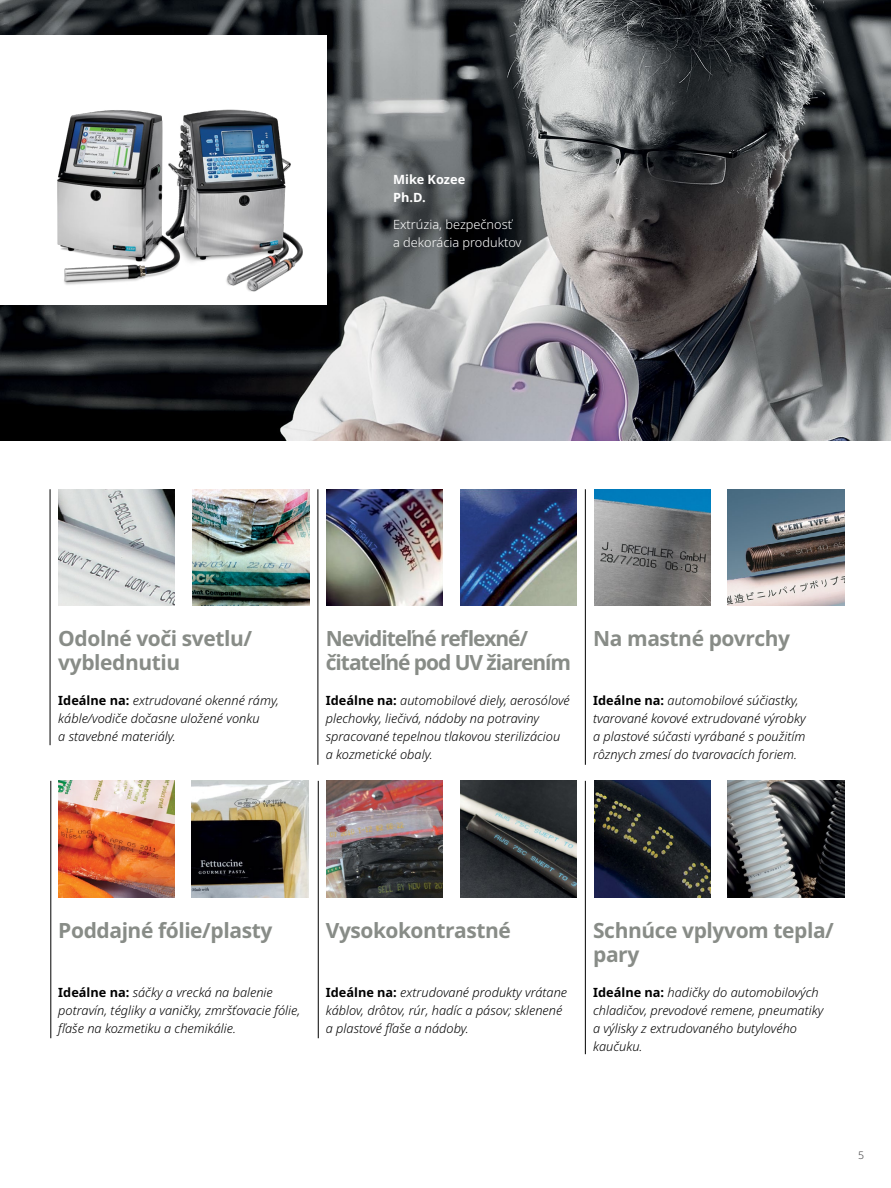
<style>
.page{position:relative;width:891px;height:1188px;background:#fff}
.page>*{position:absolute;margin:0;border:0;box-sizing:border-box;transform-origin:0 0}
.t1{font:700 21px/24px "Noto Sans";letter-spacing:-.02em;color:#888c87}
.t2{font:700 21px/24px "Noto Sans";letter-spacing:-.05em;color:#888c87}
.t3{font:italic 300 12.75px/18px "Noto Sans";color:#000}
.t4{font:300 12.75px/18px "Noto Sans";color:#fff}
.t5{font:700 12.75px/18px "Noto Sans";color:#fff}
.t6{font:300 10.5px "Noto Sans";color:#414042}
.s1{font-weight:700;font-style:normal}
</style>
<div class="page">
<img style="left:0;top:0;width:891px;height:441px">
<div style="left:0;top:36px;width:326px;height:269px;background:#fff"></div>
<img style="left:58px;top:489px;width:117px;height:117px">
<img style="left:193px;top:489px;width:116px;height:117px">
<img style="left:326px;top:489px;width:117px;height:117px">
<img style="left:460px;top:489px;width:117px;height:117px">
<img style="left:594px;top:489px;width:117px;height:117px">
<img style="left:728px;top:489px;width:117px;height:117px">
<img style="left:326px;top:781px;width:117px;height:116px">
<img style="left:460px;top:781px;width:117px;height:116px">
<img style="left:192px;top:781px;width:116px;height:116px">
<img style="left:58px;top:781px;width:117px;height:116px">
<img style="left:594px;top:781px;width:117px;height:116px">
<img style="left:728px;top:781px;width:117px;height:116px">
<img style="left:27px;top:110px;width:268px;height:196px">
<hr style="left:50px;top:489px;width:1px;height:256px;background:#000">
<hr style="left:318px;top:489px;width:1px;height:276px;background:#000">
<hr style="left:585px;top:489px;width:1px;height:276px;background:#000">
<hr style="left:585px;top:781px;width:1px;height:273px;background:#000">
<hr style="left:318px;top:781px;width:1px;height:257px;background:#000">
<hr style="left:50px;top:781px;width:1px;height:257px;background:#000">
<img style="left:157px;top:109px;width:146px;height:193px">
<p class="t5" style="left:393px;top:170px;width:74px">Mike Kozee<br>Ph.D.</p>
<p class="t4" style="left:393px;top:215px;width:130px">Extrúzia, bezpečnosť a dekorácia produktov</p>
<h1 class="t1" style="left:58px;top:625px;width:195px">Odolné voči svetlu/ vyblednutiu</h1>
<p class="t3" style="left:58px;top:691px;width:222px"><span class="s1">Ideálne na:</span> extrudované okenné rámy, káble/vodiče dočasne uložené vonku<br>a stavebné materiály.</p>
<h1 class="t2" style="left:326px;top:625px;width:247px">Neviditeľné reflexné/ čitateľné pod UV žiarením</h1>
<p class="t3" style="left:326px;top:691px;width:246px"><span class="s1">Ideálne na:</span> automobilové diely, aerosólové plechovky, liečivá, nádoby na potraviny spracované tepelnou tlakovou sterilizáciou a kozmetické obaly.</p>
<h1 class="t1" style="left:593px;top:625px;width:198px">Na mastné povrchy</h1>
<p class="t3" style="left:593px;top:691px;width:214px"><span class="s1">Ideálne na:</span> automobilové súčiastky, tvarované kovové extrudované výrobky a plastové súčasti vyrábané s použitím rôznych zmesí do tvarovacích foriem.</p>
<h1 class="t1" style="left:58px;top:918px;width:216px">Poddajné fólie/plasty</h1>
<p class="t3" style="left:58px;top:984px;width:244px"><span class="s1">Ideálne na:</span> sáčky a vrecká na balenie potravín, tégliky a vaničky, zmršťovacie fólie, fľaše na kozmetiku a chemikálie.</p>
<h1 class="t1" style="left:326px;top:918px;width:187px">Vysokokontrastné</h1>
<p class="t3" style="left:326px;top:984px;width:243px"><span class="s1">Ideálne na:</span> extrudované produkty vrátane káblov, drôtov, rúr, hadíc a pásov; sklenené a plastové fľaše a nádoby.</p>
<h1 class="t1" style="left:593px;top:918px;width:242px">Schnúce vplyvom tepla/ pary</h1>
<p class="t3" style="left:593px;top:984px;width:232px"><span class="s1">Ideálne na:</span> hadičky do automobilových chladičov, prevodové remene, pneumatiky a výlisky z extrudovaného butylového kaučuku.</p>
<p class="t6" style="left:858px;top:1148px;width:7px">5</p>
</div>
